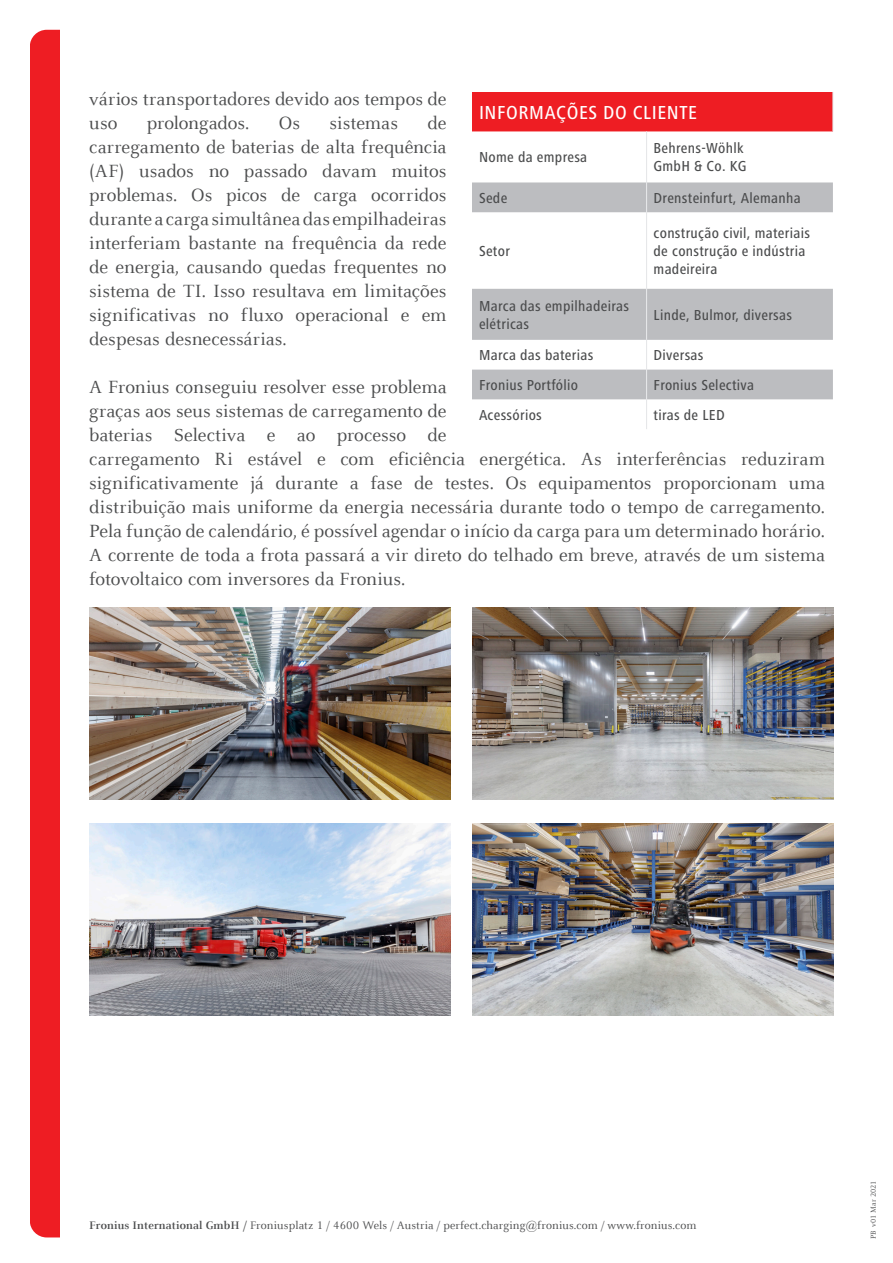
<style>
.page{position:relative;width:893px;height:1263px;background:#fff}
.page>*{position:absolute;margin:0;border:0;box-sizing:border-box;transform-origin:0 0}
.t1{font:19.5px/24px "Celeste Offc Pro";letter-spacing:-.005em;color:#4b4c4d}
.t2{font:500 condensed 19.5px "Frutiger Next LTW1 G";letter-spacing:.03em;color:#fff}
.t3{font:500 condensed 15px/18px "Frutiger Next LTW1 G";letter-spacing:.02em;color:#4b4c4d}
.t4{font:12px "Celeste Offc Pro";letter-spacing:.01em;color:#4b4c4d}
.t5{font:7.95px "Celeste Offc Pro";letter-spacing:.005em;color:#4b4c4d}
.s1{font-weight:700}
</style>
<div class="page">
<div style="left:30px;top:30px;width:30px;height:1207px;background:#ee1d23"></div>
<div style="left:472px;top:92px;width:361px;height:39px;background:#ee1d23"></div>
<svg style="left:472px;top:131px;width:361px;height:269px"></svg>
<svg style="left:472px;top:182px;width:361px;height:217px"></svg>
<hr style="left:646px;top:131px;width:1px;height:51px;background:#e6e7e9">
<hr style="left:646px;top:182px;width:1px;height:30px;background:#e6e7e9">
<hr style="left:646px;top:212px;width:1px;height:77px;background:#e6e7e9">
<hr style="left:646px;top:289px;width:1px;height:51px;background:#e6e7e9">
<hr style="left:646px;top:340px;width:1px;height:30px;background:#e6e7e9">
<svg style="left:646px;top:370px;width:1px;height:29px"></svg>
<hr style="left:646px;top:399px;width:1px;height:30px;background:#e6e7e9">
<hr style="left:832px;top:92px;width:1px;height:39px;background:#e6e7e9">
<img style="left:89px;top:608px;width:362px;height:192px">
<img style="left:89px;top:824px;width:362px;height:192px">
<img style="left:472px;top:608px;width:361px;height:192px">
<img style="left:472px;top:824px;width:361px;height:192px">
<p class="t1" style="left:89px;top:86px;width:359px">vários transportadores devido aos tempos de uso</p>
<p class="t2" style="left:479px;top:101px;width:220px">INFORMAÇÕES DO CLIENTE</p>
<p class="t3" style="left:479px;top:148px;width:110px">Nome da empresa</p>
<p class="t3" style="left:654px;top:139px;width:95px">Behrens-Wöhlk<br>GmbH &amp; Co. KG</p>
<p class="t3" style="left:479px;top:189px;width:30px">Sede</p>
<p class="t3" style="left:654px;top:189px;width:149px">Drensteinfurt, Alemanha</p>
<p class="t1" style="left:89px;top:110px;width:359px;text-align:justify;text-indent:338px">de carregamento de baterias de alta frequência (AF) usados no passado davam muitos problemas. Os picos de carga ocorridos durante a carga simultânea das empilhadeiras interferiam bastante na frequência da rede de energia, causando quedas frequentes no sistema de TI. Isso resultava em limitações significativas no fluxo operacional e em despesas desnecessárias.</p>
<p class="t1" style="left:89px;top:374px;width:737px">A Fronius conseguiu resolver esse problema<br>graças aos seus sistemas de carregamento de<br>baterias Selectiva e ao processo de<br>carregamento Ri estável e com eficiência energética. As interferências reduziram significativamente já durante a fase de testes. Os equipamentos proporcionam uma distribuição mais uniforme da energia necessária durante todo o tempo de carregamento.<br>Pela função de calendário, é possível agendar o início da carga para um determinado horário.<br>A corrente de toda a frota passará a vir direto do telhado em breve, através de um sistema fotovoltaico com inversores da Fronius.</p>
<p class="t1" style="left:147px;top:110px;width:104px">prolongados.</p>
<p class="t1" style="left:279px;top:110px;width:23px">Os</p>
<p class="t1" style="left:330px;top:110px;width:70px">sistemas</p>
<p class="t3" style="left:654px;top:224px;width:158px">construção civil, materiais de construção e indústria madeireira</p>
<p class="t3" style="left:479px;top:242px;width:32px">Setor</p>
<p class="t3" style="left:479px;top:297px;width:152px">Marca das empilhadeiras elétricas</p>
<p class="t3" style="left:654px;top:306px;width:140px">Linde, Bulmor, diversas</p>
<p class="t3" style="left:479px;top:346px;width:116px">Marca das baterias</p>
<p class="t3" style="left:654px;top:346px;width:51px">Diversas</p>
<p class="t3" style="left:479px;top:376px;width:101px">Fronius Portfólio</p>
<p class="t3" style="left:654px;top:376px;width:102px">Fronius Selectiva</p>
<p class="t3" style="left:479px;top:406px;width:64px">Acessórios</p>
<p class="t3" style="left:654px;top:406px;width:73px">tiras de LED</p>
<p class="t4" style="left:89px;top:1218px;width:609px"><span class="s1">Fronius International GmbH /</span> Froniusplatz 1 / 4600 Wels / Austria / perfect.charging@fronius.com / www.fronius.com</p>
<p class="t5" style="left:869px;top:1239px;width:59px;rotate:-90deg">PB v01 Mar 2021</p>
</div>
